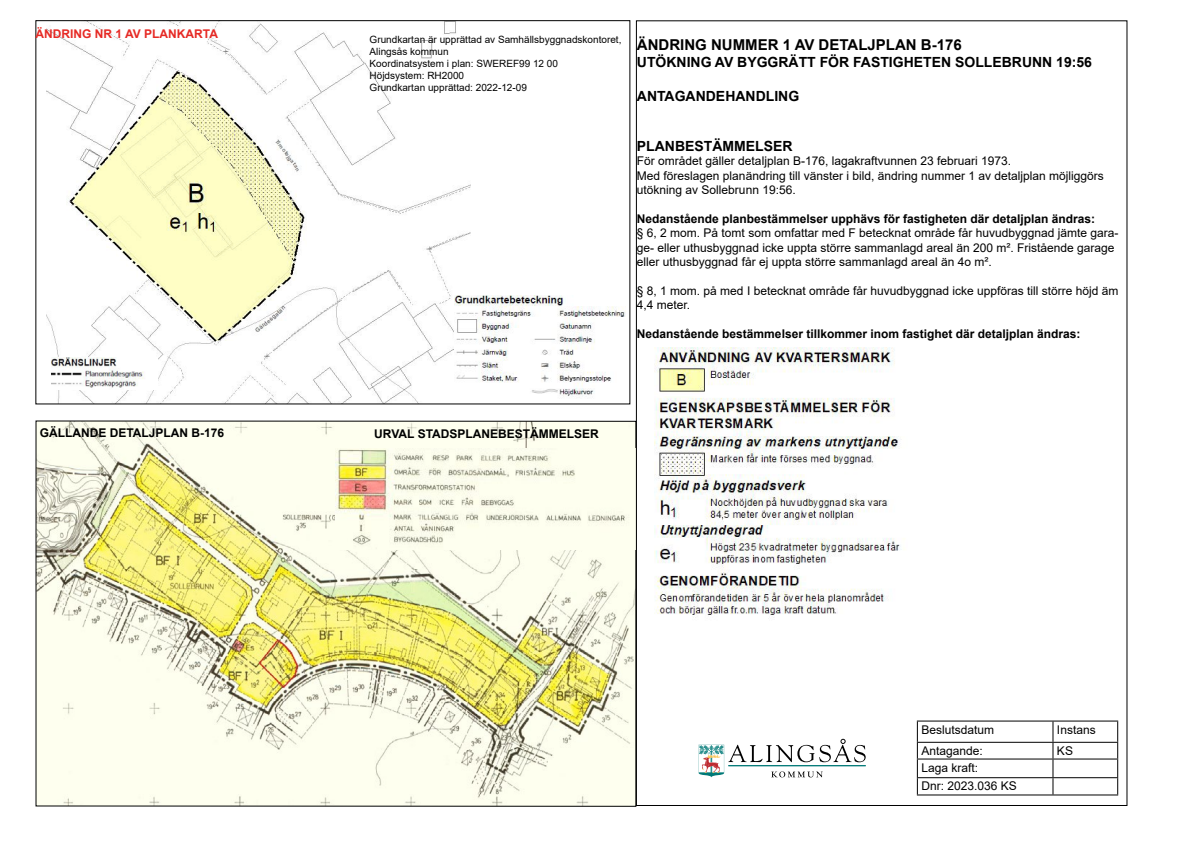
<style>
.page{position:relative;width:1191px;height:842px;background:#fff}
.page>*{position:absolute;margin:0;border:0;box-sizing:border-box;transform-origin:0 0}
.t1{font:700 15px "Arial";color:#000}
.t2{font:700 14px "Arial";color:#000}
.t3{font:12px/14.4px "Arial";color:#000}
.t4{font:700 12px "Arial";color:#000}
.t5{font:700 12px "Arial";color:#e62a25}
.t6{font:10px/12px "Arial";color:#000}
</style>
<div class="page">
<svg style="left:35px;top:420px;width:602px;height:387px"></svg>
<img style="left:47px;top:22px;width:424px;height:380px">
<img style="left:335px;top:449px;width:301px;height:100px">
<img style="left:454px;top:293px;width:171px;height:105px">
<img style="left:52px;top:357px;width:106px;height:33px">
<hr style="left:917px;top:720px;width:136px;height:1px;background:#000">
<hr style="left:1053px;top:720px;width:65px;height:1px;background:#000">
<hr style="left:917px;top:742px;width:136px;height:1px;background:#000">
<hr style="left:1053px;top:742px;width:65px;height:1px;background:#000">
<hr style="left:917px;top:758px;width:136px;height:1px;background:#000">
<hr style="left:1053px;top:758px;width:65px;height:1px;background:#000">
<hr style="left:917px;top:777px;width:136px;height:1px;background:#000">
<svg style="left:917px;top:721px;width:1px;height:73px"></svg>
<hr style="left:1053px;top:777px;width:65px;height:1px;background:#000">
<svg style="left:1052px;top:721px;width:1px;height:73px"></svg>
<svg style="left:1117px;top:721px;width:1px;height:73px"></svg>
<hr style="left:917px;top:794px;width:136px;height:1px;background:#000">
<hr style="left:1053px;top:794px;width:65px;height:1px;background:#000">
<svg style="left:698px;top:739px;width:167px;height:38px"></svg>
<img style="left:654px;top:347px;width:246px;height:271px">
<p class="t5" style="left:36px;top:25px;width:184px">ÄNDRING NR 1 AV PLANKARTA</p>
<p class="t4" style="left:40px;top:425px;width:186px">GÄLLANDE DETALJPLAN B-176</p>
<p class="t6" style="left:369px;top:34px;width:253px">Grundkartan är upprättad av Samhällsbyggnadskontoret, Alingsås kommun<br>Koordinatsystem i plan: SWEREF99 12 00<br>Höjdsystem: RH2000<br>Grundkartan upprättad: 2022-12-09</p>
<p class="t1" style="left:637px;top:34px;width:326px">ÄNDRING NUMMER 1 AV DETALJPLAN B-176</p>
<p class="t2" style="left:637px;top:52px;width:457px">UTÖKNING AV BYGGRÄTT FÖR FASTIGHETEN SOLLEBRUNN 19:56</p>
<p class="t2" style="left:637px;top:86px;width:164px">ANTAGANDEHANDLING</p>
<p class="t2" style="left:637px;top:136px;width:157px">PLANBESTÄMMELSER</p>
<p class="t3" style="left:637px;top:154px;width:468px">För området gäller detaljplan B-176, lagakraftvunnen 23 februari 1973.<br>Med föreslagen planändring till vänster i bild, ändring nummer 1 av detaljplan möjliggörs utökning av Sollebrunn 19:56.</p>
<p class="t4" style="left:637px;top:210px;width:460px">Nedanstående planbestämmelser upphävs för fastigheten där detaljplan ändras:</p>
<p class="t3" style="left:637px;top:226px;width:483px">§ 6, 2 mom. På tomt som omfattar med F betecknat område får huvudbyggnad jämte gara&shy;ge- eller uthusbyggnad icke uppta större sammanlagd areal än 200 m². Fristående garage eller uthusbyggnad får ej uppta större sammanlagd areal än 4o m².</p>
<p class="t3" style="left:637px;top:284px;width:483px">§ 8, 1 mom. på med I betecknat område får huvudbyggnad icke uppföras till större höjd äm<br>4,4 meter.</p>
<p class="t4" style="left:637px;top:326px;width:445px">Nedanstående bestämmelser tillkommer inom fastighet där detaljplan ändras:</p>
<p class="t4" style="left:374px;top:425px;width:226px">URVAL STADSPLANEBESTÄMMELSER</p>
<p class="t3" style="left:921px;top:722px;width:74px">Beslutsdatum</p>
<p class="t3" style="left:1057px;top:722px;width:40px">Instans</p>
<p class="t3" style="left:921px;top:743px;width:63px">Antagande:</p>
<p class="t3" style="left:1057px;top:743px;width:18px">KS</p>
<p class="t3" style="left:921px;top:758px;width:97px;line-height:18.7px">Laga kraft:<br>Dnr: 2023.036 KS</p>
</div>
